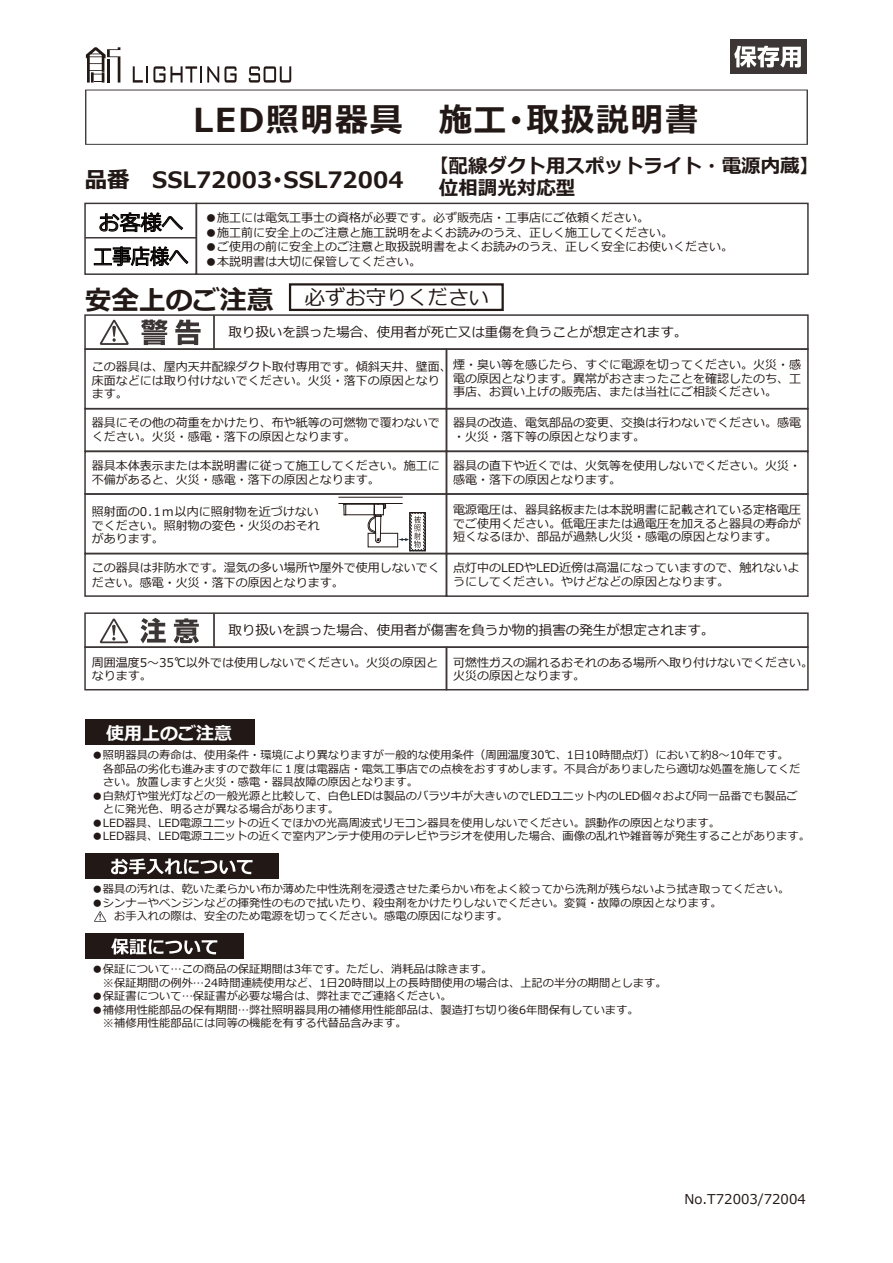
<style>
.page{position:relative;width:893px;height:1263px;background:#fff}
.page>*{position:absolute;margin:0;border:0;box-sizing:border-box;transform-origin:0 0}
.t1{font:700 33px "Meiryo";letter-spacing:.05em;color:#221815}
.t2{font:700 22.5px "Meiryo";color:#221815}
.t3{font:21px/34px "Meiryo";color:#221815}
.t4{font:20.55px "Meiryo";color:#221815}
.t5{font:700 19.5px/22.2px "Meiryo";color:#221815}
.t6{font:700 18px "Meiryo";color:#fff}
.t7{font:13.5px "Meiryo";color:#221815}
.t8{font:12px/13.5px "Meiryo";color:#221815}
.t9{font:11.25px/13.5px "Meiryo";color:#221815}
.s1{font-weight:700;font-size:27px}
</style>
<div class="page">
<div style="left:730px;top:39px;width:77px;height:34px;background:#3c3736"></div>
<svg style="left:734px;top:46px;width:67px;height:21px"></svg>
<svg style="left:85px;top:90px;width:723px;height:55px"></svg>
<svg style="left:86px;top:47px;width:34px;height:36px"></svg>
<svg style="left:133px;top:66px;width:104px;height:17px"></svg>
<svg style="left:249px;top:66px;width:42px;height:17px"></svg>
<div style="left:289px;top:283px;width:215px;height:28px;border:2px solid #221815"></div>
<svg style="left:84px;top:202px;width:114px;height:73px"></svg>
<div style="left:196px;top:203px;width:613px;height:72px;border:1px solid #3c3736"></div>
<hr style="left:85px;top:237px;width:111px;height:1px;background:#3c3736">
<svg style="left:100px;top:618px;width:28px;height:25px"></svg>
<svg style="left:140px;top:618px;width:59px;height:25px"></svg>
<hr style="left:213px;top:613px;width:2px;height:34px;background:#221815">
<div style="left:84px;top:612px;width:725px;height:36px;border:2px solid #3c3736"></div>
<div style="left:446px;top:646px;width:363px;height:44px;border:2px solid #3c3736"></div>
<div style="left:84px;top:646px;width:363px;height:44px;border:2px solid #3c3736"></div>
<svg style="left:100px;top:320px;width:29px;height:25px"></svg>
<svg style="left:141px;top:319px;width:60px;height:26px"></svg>
<hr style="left:213px;top:315px;width:2px;height:34px;background:#221815">
<div style="left:84px;top:314px;width:725px;height:36px;border:2px solid #3c3736"></div>
<div style="left:84px;top:348px;width:363px;height:61px;border:2px solid #3c3736"></div>
<div style="left:84px;top:553px;width:363px;height:44px;border:2px solid #3c3736"></div>
<div style="left:446px;top:553px;width:363px;height:44px;border:2px solid #3c3736"></div>
<div style="left:446px;top:348px;width:363px;height:61px;border:2px solid #3c3736"></div>
<div style="left:446px;top:451px;width:363px;height:44px;border:2px solid #3c3736"></div>
<div style="left:84px;top:408px;width:363px;height:44px;border:2px solid #3c3736"></div>
<div style="left:446px;top:493px;width:363px;height:61px;border:2px solid #3c3736"></div>
<div style="left:84px;top:493px;width:363px;height:61px;border:2px solid #3c3736"></div>
<hr style="left:339px;top:503px;width:63px;height:1px;background:#221815">
<hr style="left:339px;top:497px;width:63px;height:1px;background:#221815">
<svg style="left:344px;top:503px;width:82px;height:48px"></svg>
<div style="left:85px;top:719px;width:169px;height:26px;background:#221815"></div>
<div style="left:85px;top:854px;width:194px;height:25px;background:#221815"></div>
<svg style="left:111px;top:858px;width:142px;height:16px"></svg>
<svg style="left:94px;top:911px;width:12px;height:11px"></svg>
<div style="left:85px;top:934px;width:158px;height:25px;background:#221815"></div>
<svg style="left:111px;top:938px;width:106px;height:16px"></svg>
<h1 class="t1" style="left:193px;top:97px;width:506px">LED照明器具　施工･取扱説明書</h1>
<h2 class="t2" style="left:85px;top:164px;width:320px">品番　SSL72003･SSL72004</h2>
<h3 class="t5" style="left:439px;top:156px;width:382px;text-indent:-10px">【配線ダクト用スポットライト・電源内蔵】位相調光対応型</h3>
<h3 class="t3" style="left:93px;top:207px;width:96px">お客様へ工事店様へ</h3>
<p class="t8" style="left:205px;top:212px;width:445px">●施工には電気工事士の資格が必要です。必ず販売店・工事店にご依頼ください。</p>
<p class="t8" style="left:205px;top:226px;width:469px">●施工前に安全上のご注意と施工説明をよくお読みのうえ、正しく施工してください。</p>
<p class="t8" style="left:205px;top:241px;width:529px">●ご使用の前に安全上のご注意と取扱説明書をよくお読みのうえ、正しく安全にお使いください。</p>
<p class="t8" style="left:205px;top:255px;width:217px">●本説明書は大切に保管してください。</p>
<h3 class="t4" style="left:85px;top:283px;width:406px"><span class="s1">安全上のご注意</span> 必ずお守りください</h3>
<p class="t7" style="left:228px;top:323px;width:460px">取り扱いを誤った場合、使用者が死亡又は重傷を負うことが想定されます。</p>
<p class="t8" style="left:92px;top:361px;width:362px">この器具は、屋内天井配線ダクト取付専用です。傾斜天井、壁面、床面などには取り付けないでください。火災・落下の原因となります。</p>
<p class="t8" style="left:453px;top:359px;width:349px;text-align:justify">煙・臭い等を感じたら、すぐに電源を切ってください。火災・感電の原因となります。異常がおさまったことを確認したのち、工事店、お買い上げの販売店、または当社にご相談ください。</p>
<p class="t8" style="left:92px;top:417px;width:350px">器具にその他の荷重をかけたり、布や紙等の可燃物で覆わないでください。火災・感電・落下の原因となります。</p>
<p class="t8" style="left:453px;top:417px;width:349px">器具の改造、電気部品の変更、交換は行わないでください。感電・火災・落下等の原因となります。</p>
<p class="t8" style="left:92px;top:460px;width:350px">器具本体表示または本説明書に従って施工してください。施工に不備があると、火災・感電・落下の原因となります。</p>
<p class="t8" style="left:453px;top:460px;width:349px">器具の直下や近くでは、火気等を使用しないでください。火災・感電・落下の原因となります。</p>
<p class="t8" style="left:92px;top:506px;width:229px;text-align:justify">照射面の0.1m以内に照射物を近づけないでください。照射物の変色・火災のおそれがあります。</p>
<p class="t8" style="left:453px;top:504px;width:349px;text-align:justify">電源電圧は、器具銘板または本説明書に記載されている定格電圧でご使用ください。低電圧または過電圧を加えると器具の寿命が短くなるほか、部品が過熱し火災・感電の原因となります。</p>
<p class="t8" style="left:92px;top:561px;width:350px;line-height:14.4px">この器具は非防水です。湿気の多い場所や屋外で使用しないでください。感電・火災・落下の原因となります。</p>
<p class="t8" style="left:453px;top:562px;width:348px">点灯中のLEDやLED近傍は高温になっていますので、触れないようにしてください。やけどなどの原因となります。</p>
<p class="t7" style="left:228px;top:621px;width:487px">取り扱いを誤った場合、使用者が傷害を負うか物的損害の発生が想定されます。</p>
<p class="t8" style="left:453px;top:656px;width:361px">可燃性ガスの漏れるおそれのある場所へ取り付けないでください。火災の原因となります。</p>
<p class="t8" style="left:92px;top:656px;width:348px">周囲温度5～35℃以外では使用しないでください。火災の原因となります。</p>
<h3 class="t6" style="left:106px;top:720px;width:128px">使用上のご注意</h3>
<p class="t9" style="left:92px;top:749px;width:710px">●照明器具の寿命は、使用条件・環境により異なりますが一般的な使用条件（周囲温度30℃、1日10時間点灯）において約8～10年です。　各部品の劣化も進みますので数年に１度は電器店・電気工事店での点検をおすすめします。不具合がありましたら適切な処置を施してくだ　さい。放置しますと火災・感電・器具故障の原因となります。</p>
<p class="t9" style="left:92px;top:789px;width:708px">●白熱灯や蛍光灯などの一般光源と比較して、白色LEDは製品のバラツキが大きいのでLEDユニット内のLED個々および同一品番でも製品ご　とに発光色、明るさが異なる場合があります。</p>
<p class="t9" style="left:92px;top:816px;width:630px">●LED器具、LED電源ユニットの近くでほかの光高周波式リモコン器具を使用しないでください。誤動作の原因となります。</p>
<p class="t9" style="left:92px;top:830px;width:720px">●LED器具、LED電源ユニットの近くで室内アンテナ使用のテレビやラジオを使用した場合、画像の乱れや雑音等が発生することがあります。</p>
<p class="t9" style="left:92px;top:883px;width:699px">●器具の汚れは、乾いた柔らかい布か薄めた中性洗剤を浸透させた柔らかい布をよく絞ってから洗剤が残らないよう拭き取ってください。</p>
<p class="t9" style="left:92px;top:896px;width:631px">●シンナーやベンジンなどの揮発性のもので拭いたり、殺虫剤をかけたりしないでください。変質・故障の原因となります。　　お手入れの際は、安全のため電源を切ってください。感電の原因になります。</p>
<p class="t9" style="left:92px;top:963px;width:576px">●保証について…この商品の保証期間は3年です。ただし、消耗品は除きます。<br>　※保証期間の例外…24時間連続使用など、1日20時間以上の長時間使用の場合は、上記の半分の期間とします。</p>
<p class="t9" style="left:92px;top:990px;width:361px">●保証書について…保証書が必要な場合は、弊社までご連絡ください。</p>
<p class="t9" style="left:92px;top:1004px;width:548px">●補修用性能部品の保有期間…弊社照明器具用の補修用性能部品は、製造打ち切り後6年間保有しています。　※補修用性能部品には同等の機能を有する代替品含みます。</p>
<p class="t7" style="left:685px;top:1189px;width:123px">No.T72003/72004</p>
</div>
